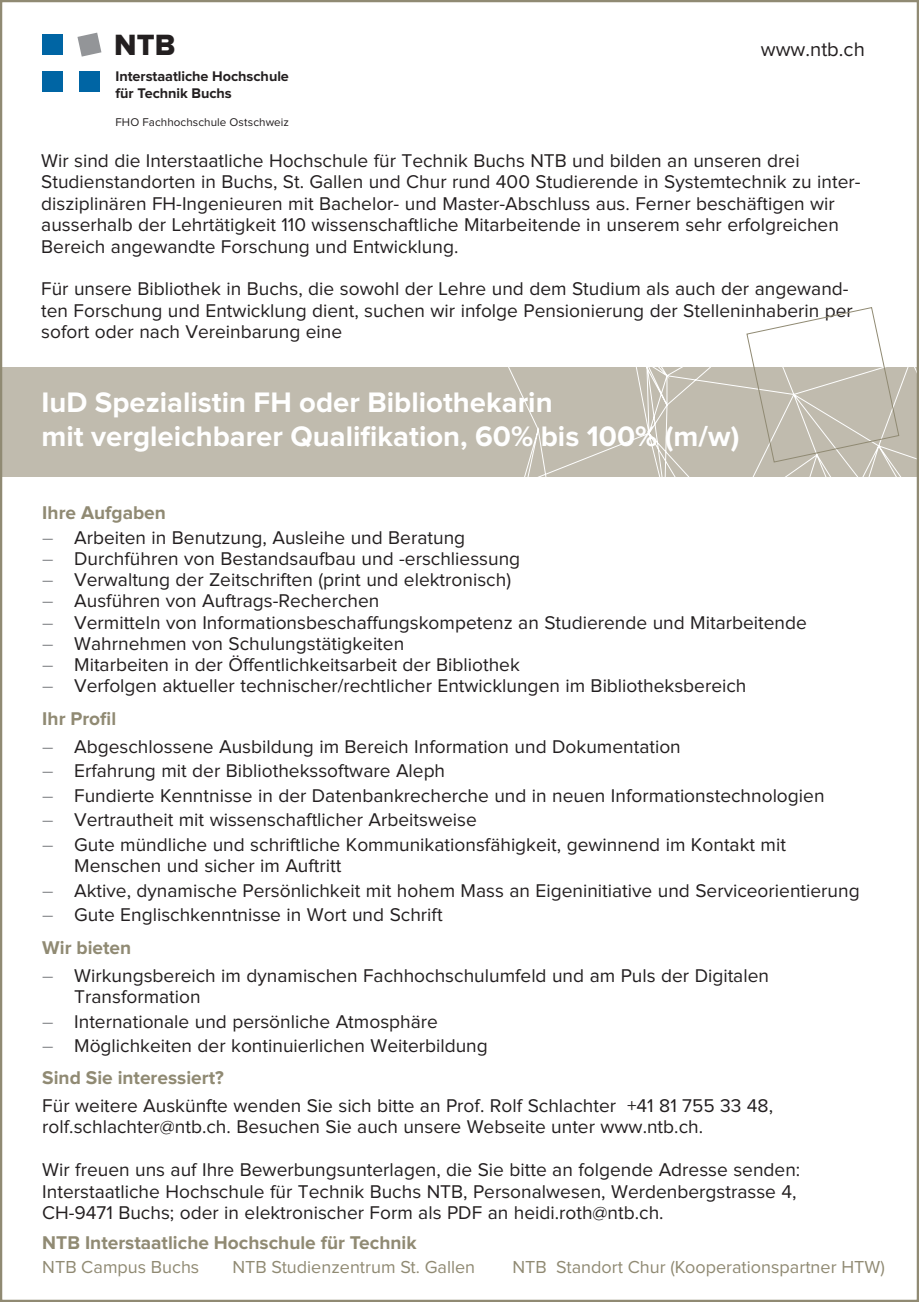
<style>
.page{position:relative;width:919px;height:1302px;background:#fff}
.page>*{position:absolute;margin:0;border:0;box-sizing:border-box;transform-origin:0 0}
.t1{font:30.38px "Proxima Nova Extrabld";color:#231f20}
.t2{font:700 29.25px/33.8px "Proxima Nova";color:#fff}
.t3{font:20.25px "Proxima Nova";color:#231f20}
.t4{font:19.12px/21.4px "Proxima Nova";color:#231f20}
.t5{font:700 19.12px "Proxima Nova";color:#908a73}
.t6{font:18px "Proxima Nova";color:#908a73}
.t7{font:700 14.4px/17.3px "Proxima Nova";letter-spacing:-.005em;color:#231f20}
.t8{font:11.7px "Proxima Nova";letter-spacing:.005em;color:#231f20}
.s1{color:#939598}
.s2{font-weight:700;color:#908a73}
</style>
<div class="page">
<div style="left:43px;top:35px;width:20px;height:20px;background:#0065a4"></div>
<div style="left:43px;top:71px;width:20px;height:21px;background:#0065a4"></div>
<svg style="left:77px;top:33px;width:24px;height:24px"></svg>
<div style="left:79px;top:71px;width:21px;height:20px;background:#0065a4"></div>
<div style="left:0;top:367px;width:918px;height:109px;background:#c0bbae"></div>
<svg style="left:471px;top:367px;width:444px;height:110px"></svg>
<svg style="left:746px;top:307px;width:153px;height:155px"></svg>
<h1 class="t1" style="left:114px;top:31px;width:63px">NTB</h1>
<p class="t7" style="left:115px;top:68px;width:175px">Interstaatliche Hochschule für Technik Buchs</p>
<p class="t8" style="left:115px;top:116px;width:175px">FHO Fachhochschule Ostschweiz</p>
<p class="t3" style="left:760px;top:40px;width:105px">www.ntb.ch</p>
<p class="t4" style="left:41px;top:151px;width:820px">Wir sind die Interstaatliche Hochschule für Technik Buchs NTB und bilden an unseren drei Studienstandorten in Buchs, St. Gallen und Chur rund 400 Studierende in Systemtechnik zu inter&shy;disziplinären FH-Ingenieuren mit Bachelor- und Master-Abschluss aus. Ferner beschäftigen wir ausserhalb der Lehrtätigkeit 110 wissenschaftliche Mitarbeitende in unserem sehr erfolgreichen Bereich angewandte Forschung und Entwicklung.</p>
<p class="t4" style="left:41px;top:279px;width:813px">Für unsere Bibliothek in Buchs, die sowohl der Lehre und dem Studium als auch der angewand&shy;ten Forschung und Entwicklung dient, suchen wir infolge Pensionierung der Stelleninhaberin per sofort oder nach Vereinbarung eine</p>
<h2 class="t2" style="left:41px;top:386px;width:699px">IuD Spezialistin FH oder Bibliothekarin<br>mit vergleichbarer Qualifikation, 60% bis 100% (m/w)</h2>
<p class="t5" style="left:42px;top:504px;width:125px">Ihre Aufgaben</p>
<p class="t4" style="left:42px;top:527px;width:424px"><span class="s1">–</span> Arbeiten in Benutzung, Ausleihe und Beratung</p>
<p class="t4" style="left:42px;top:548px;width:479px"><span class="s1">–</span> Durchführen von Bestandsaufbau und -erschliessung</p>
<p class="t4" style="left:42px;top:570px;width:470px"><span class="s1">–</span> Verwaltung der Zeitschriften (print und elektronisch)</p>
<p class="t4" style="left:42px;top:591px;width:338px"><span class="s1">–</span> Ausführen von Auftrags-Recherchen</p>
<p class="t4" style="left:42px;top:612px;width:766px"><span class="s1">–</span> Vermitteln von Informationsbeschaffungskompetenz an Studierende und Mitarbeitende</p>
<p class="t4" style="left:42px;top:633px;width:363px"><span class="s1">–</span> Wahrnehmen von Schulungstätigkeiten</p>
<p class="t4" style="left:42px;top:654px;width:479px"><span class="s1">–</span> Mitarbeiten in der Öffentlichkeitsarbeit der Bibliothek</p>
<p class="t4" style="left:42px;top:670px;width:705px;line-height:32.4px"><span class="s1">–</span> Verfolgen aktueller technischer/rechtlicher Entwicklungen im Bibliotheksbereich<br><span class="s2">Ihr Profil</span></p>
<p class="t4" style="left:42px;top:736px;width:640px"><span class="s1">–</span> Abgeschlossene Ausbildung im Bereich Information und Dokumentation</p>
<p class="t4" style="left:42px;top:760px;width:404px"><span class="s1">–</span> Erfahrung mit der Bibliothekssoftware Aleph</p>
<p class="t4" style="left:42px;top:785px;width:783px"><span class="s1">–</span> Fundierte Kenntnisse in der Datenbankrecherche und in neuen Informationstechnologien</p>
<p class="t4" style="left:42px;top:809px;width:436px"><span class="s1">–</span> Vertrautheit mit wissenschaftlicher Arbeitsweise</p>
<p class="t4" style="left:74px;top:834px;width:713px;text-indent:-32px"><span class="s1">–</span> Gute mündliche und schriftliche Kommunikationsfähigkeit, gewinnend im Kontakt mit<br>Menschen und sicher im Auftritt</p>
<p class="t4" style="left:42px;top:880px;width:818px"><span class="s1">–</span> Aktive, dynamische Persönlichkeit mit hohem Mass an Eigeninitiative und Serviceorientierung</p>
<p class="t4" style="left:42px;top:899px;width:402px;line-height:32.4px"><span class="s1">–</span> Gute Englischkenntnisse in Wort und Schrift<br><span class="s2">Wir bieten</span></p>
<p class="t4" style="left:74px;top:965px;width:696px;text-indent:-32px"><span class="s1">–</span> Wirkungsbereich im dynamischen Fachhochschulumfeld und am Puls der Digitalen<br>Transformation</p>
<p class="t4" style="left:42px;top:1011px;width:397px"><span class="s1">–</span> Internationale und persönliche Atmosphäre</p>
<p class="t4" style="left:42px;top:1030px;width:447px;line-height:32.2px"><span class="s1">–</span> Möglichkeiten der kontinuierlichen Weiterbildung<br><span class="s2">Sind Sie interessiert?</span></p>
<p class="t4" style="left:42px;top:1095px;width:732px">Für weitere Auskünfte wenden Sie sich bitte an Prof. Rolf Schlachter +41 81 755 33 48, rolf.schlachter@ntb.ch. Besuchen Sie auch unsere Webseite unter www.ntb.ch.</p>
<p class="t4" style="left:42px;top:1159px;width:759px">Wir freuen uns auf Ihre Bewerbungsunterlagen, die Sie bitte an folgende Adresse senden:<br>Interstaatliche Hochschule für Technik Buchs NTB, Personalwesen, Werdenbergstrasse 4,<br>CH-9471 Buchs; oder in elektronischer Form als PDF an heidi.roth@ntb.ch.</p>
<p class="t5" style="left:42px;top:1233px;width:376px">NTB Interstaatliche Hochschule für Technik</p>
<p class="t6" style="left:42px;top:1258px;width:158px">NTB Campus Buchs</p>
<p class="t6" style="left:232px;top:1258px;width:244px">NTB Studienzentrum St. Gallen</p>
<p class="t6" style="left:512px;top:1258px;width:373px">NTB Standort Chur (Kooperationspartner HTW)</p>
</div>
